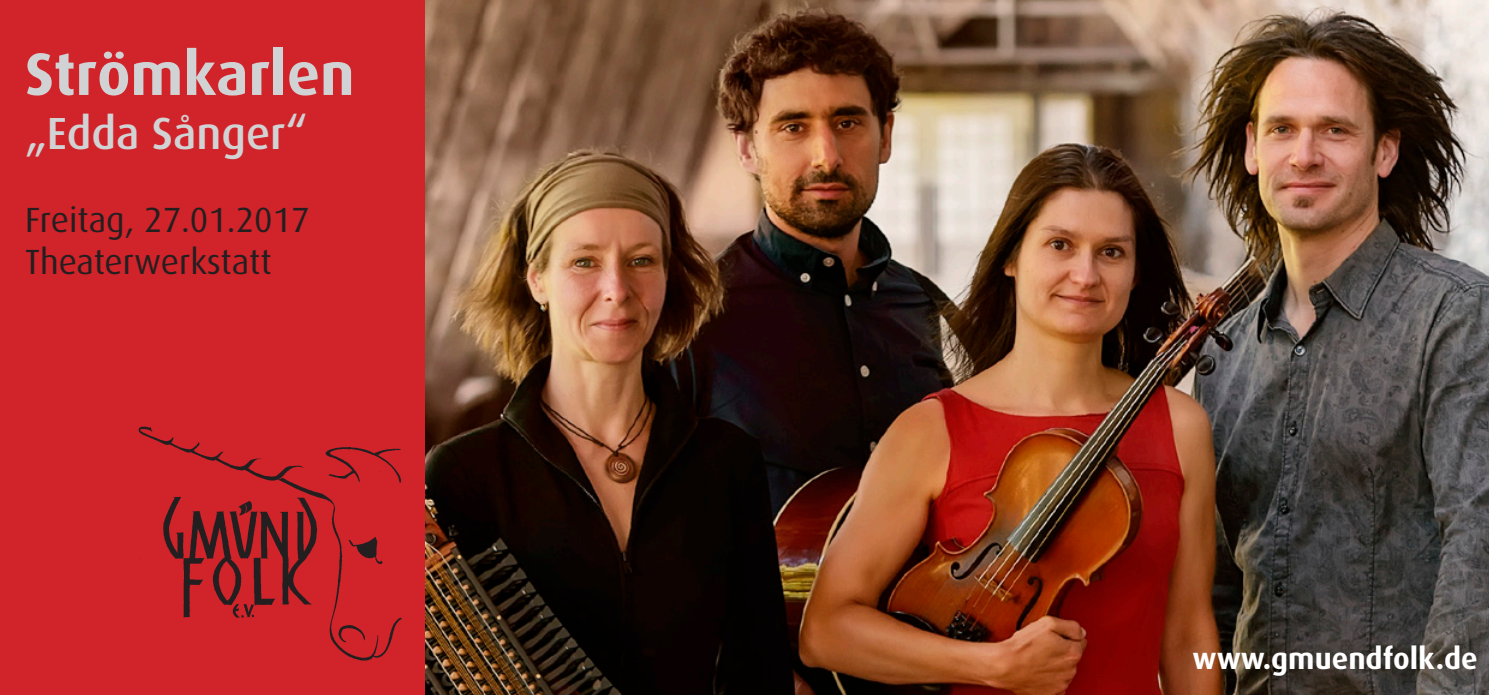
<style>
.page{position:relative;width:1489px;height:695px;background:#fff}
.page>*{position:absolute;margin:0;border:0;box-sizing:border-box;transform-origin:0 0}
.t1{font:700 60px "Dax";color:#d1d2d4}
.t2{font:500 45px "Dax";color:#d1d2d4}
.t3{font:35px/42px "Dax";color:#231f20}
.t4{font:700 30px "Dax";color:#fff}
</style>
<div class="page">
<div style="left:0;top:0;width:428px;height:694px;background:#d1232a"></div>
<img style="left:425px;top:0;width:1063px;height:694px">
<img style="left:138px;top:426px;width:264px;height:235px">
<h1 class="t1" style="left:25px;top:40px;width:331px">Strömkarlen</h1>
<p class="t2" style="left:25px;top:107px;width:283px">„Edda Sånger“</p>
<p class="t3" style="left:25px;top:199px;width:286px">Freitag, 27.01.2017<br>Theaterwerkstatt</p>
<p class="t4" style="left:1192px;top:641px;width:287px">www.gmuendfolk.de</p>
</div>
